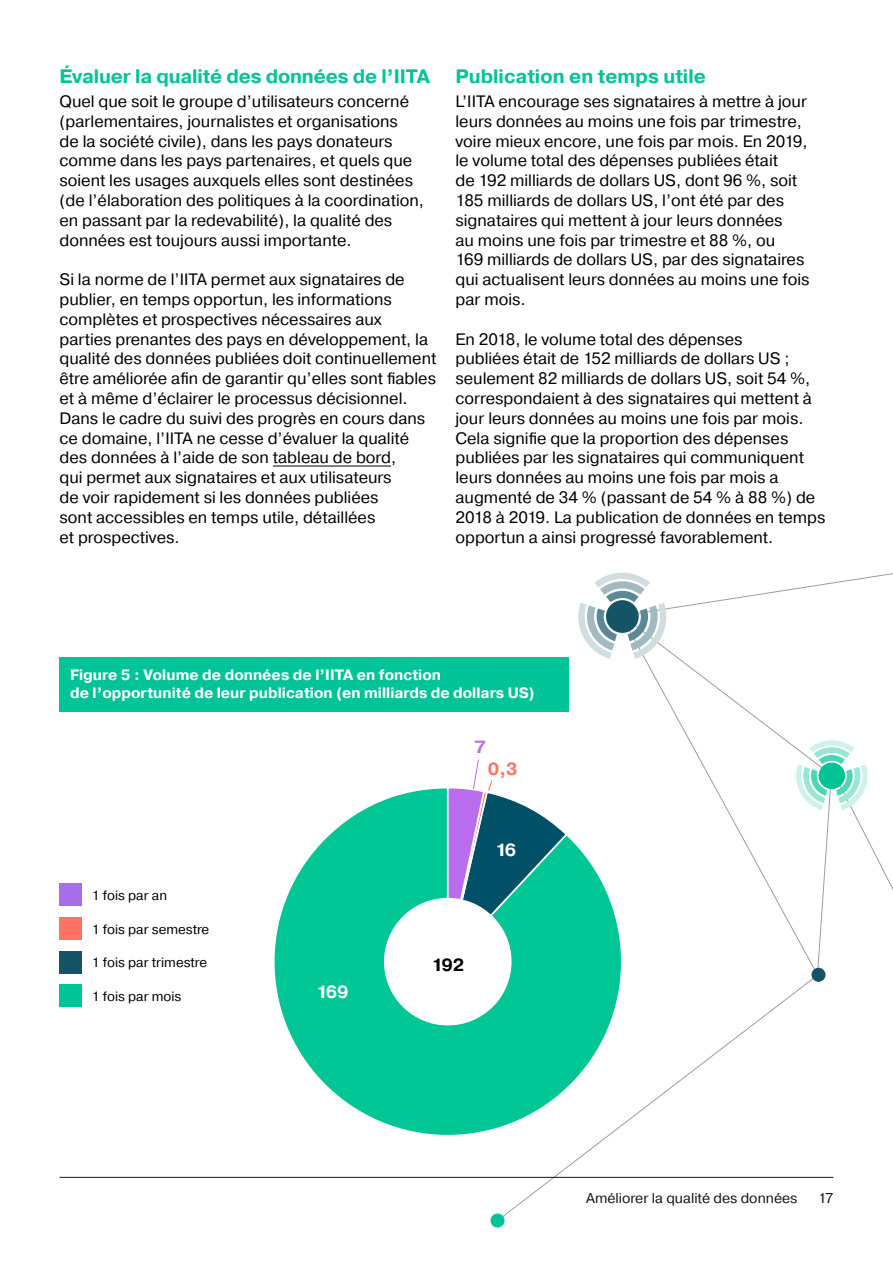
<style>
.page{position:relative;width:893px;height:1263px;background:#fff}
.page>*{position:absolute;margin:0;border:0;box-sizing:border-box;transform-origin:0 0}
.Subheading{font:700 19.5px "Pragmatica";letter-spacing:-.01em;color:#00c497}
.t1{font:700 17.7px "Pragmatica";color:#fff}
.t2{font:700 17.7px "Pragmatica";color:#ff7262}
.t3{font:700 17.7px "Pragmatica";color:#000}
.t4{font:700 17.7px "Pragmatica";color:#b96ded}
.Body_text{font:16.5px/19.8px "Pragmatica";color:#000}
.Figure_tag_name{font:700 15px/18px "Pragmatica";color:#fff}
.t5{font:14.25px "Pragmatica";color:#191516}
.Infographics_text{font:13.5px "Pragmatica";color:#000}
</style>
<div class="page">
<svg style="left:644px;top:659px;width:182px;height:318px"></svg>
<svg style="left:578px;top:572px;width:315px;height:87px"></svg>
<svg style="left:796px;top:740px;width:97px;height:157px"></svg>
<svg style="left:496px;top:973px;width:323px;height:248px"></svg>
<div style="left:811px;top:968px;width:14px;height:14px;background:#155366;border-radius:50%"></div>
<div style="left:490px;top:1213px;width:14px;height:14px;background:#00c497;border-radius:50%"></div>
<hr style="left:60px;top:1177px;width:773px;height:1px;background:#191516">
<hr style="left:273px;top:466px;width:118px;height:1px;background:#000">
<svg style="left:274px;top:788px;width:359px;height:366px"></svg>
<div style="left:384px;top:898px;width:127px;height:127px;background:#fff;border-radius:50%"></div>
<svg style="left:445px;top:759px;width:124px;height:205px"></svg>
<div style="left:60px;top:884px;width:22px;height:22px;background:#a66ee9"></div>
<div style="left:60px;top:917px;width:22px;height:23px;background:#ff7264"></div>
<div style="left:60px;top:951px;width:22px;height:22px;background:#155366"></div>
<div style="left:60px;top:984px;width:22px;height:23px;background:#00c497"></div>
<div style="left:60px;top:658px;width:509px;height:54px;background:#00c497"></div>
<p class="Subheading" style="left:60px;top:63px;width:372px">Évaluer la qualité des données de l’IITA</p>
<p class="Body_text" style="left:60px;top:92px;width:366px">Quel que soit le groupe d’utilisateurs concerné (parlementaires, journalistes et organisations<br>de la société civile), dans les pays donateurs comme dans les pays partenaires, et quels que soient les usages auxquels elles sont destinées (de l’élaboration des politiques à la coordination, en passant par la redevabilité), la qualité des données est toujours aussi importante.</p>
<p class="Body_text" style="left:60px;top:270px;width:378px">Si la norme de l’IITA permet aux signataires de publier, en temps opportun, les informations complètes et prospectives nécessaires aux parties prenantes des pays en développement, la qualité des données publiées doit continuellement être améliorée afin de garantir qu’elles sont fiables et à même d’éclairer le processus décisionnel.<br>Dans le cadre du suivi des progrès en cours dans ce domaine, l’IITA ne cesse d’évaluer la qualité des données à l’aide de son tableau de bord,<br>qui permet aux signataires et aux utilisateurs<br>de voir rapidement si les données publiées<br>sont accessibles en temps utile, détaillées<br>et prospectives.</p>
<p class="Subheading" style="left:455px;top:63px;width:252px">Publication en temps utile</p>
<p class="Body_text" style="left:455px;top:92px;width:355px">L’IITA encourage ses signataires à mettre à jour leurs données au moins une fois par trimestre, voire mieux encore, une fois par mois. En 2019, le volume total des dépenses publiées était<br>de 192 milliards de dollars US, dont 96 %, soit 185 milliards de dollars US, l’ont été par des signataires qui mettent à jour leurs données<br>au moins une fois par trimestre et 88 %, ou<br>169 milliards de dollars US, par des signataires qui actualisent leurs données au moins une fois par mois.</p>
<p class="Body_text" style="left:455px;top:329px;width:371px">En 2018, le volume total des dépenses<br>publiées était de 152 milliards de dollars US ; seulement 82 milliards de dollars US, soit 54 %, correspondaient à des signataires qui mettent à jour leurs données au moins une fois par mois.<br>Cela signifie que la proportion des dépenses publiées par les signataires qui communiquent leurs données au moins une fois par mois a augmenté de 34 % (passant de 54 % à 88 %) de 2018 à 2019. La publication de données en temps opportun a ainsi progressé favorablement.</p>
<p class="Figure_tag_name" style="left:70px;top:666px;width:466px">Figure 5 : Volume de données de l’IITA en fonction<br>de l’opportunité de leur publication (en milliards de dollars US)</p>
<p class="t4" style="left:474px;top:736px;width:13px">7</p>
<p class="t2" style="left:488px;top:757px;width:31px">0,3</p>
<p class="Infographics_text" style="left:92px;top:887px;width:77px">1 fois par an</p>
<p class="Infographics_text" style="left:92px;top:921px;width:119px">1 fois par semestre</p>
<p class="Infographics_text" style="left:92px;top:954px;width:117px">1 fois par trimestre</p>
<p class="Infographics_text" style="left:92px;top:988px;width:91px">1 fois par mois</p>
<p class="t1" style="left:316px;top:980px;width:34px">169</p>
<p class="t1" style="left:495px;top:838px;width:22px">16</p>
<p class="t3" style="left:432px;top:953px;width:34px">192</p>
<p class="t5" style="left:586px;top:1190px;width:213px">Améliorer la qualité des données</p>
<p class="t5" style="left:818px;top:1190px;width:17px">17</p>
</div>
